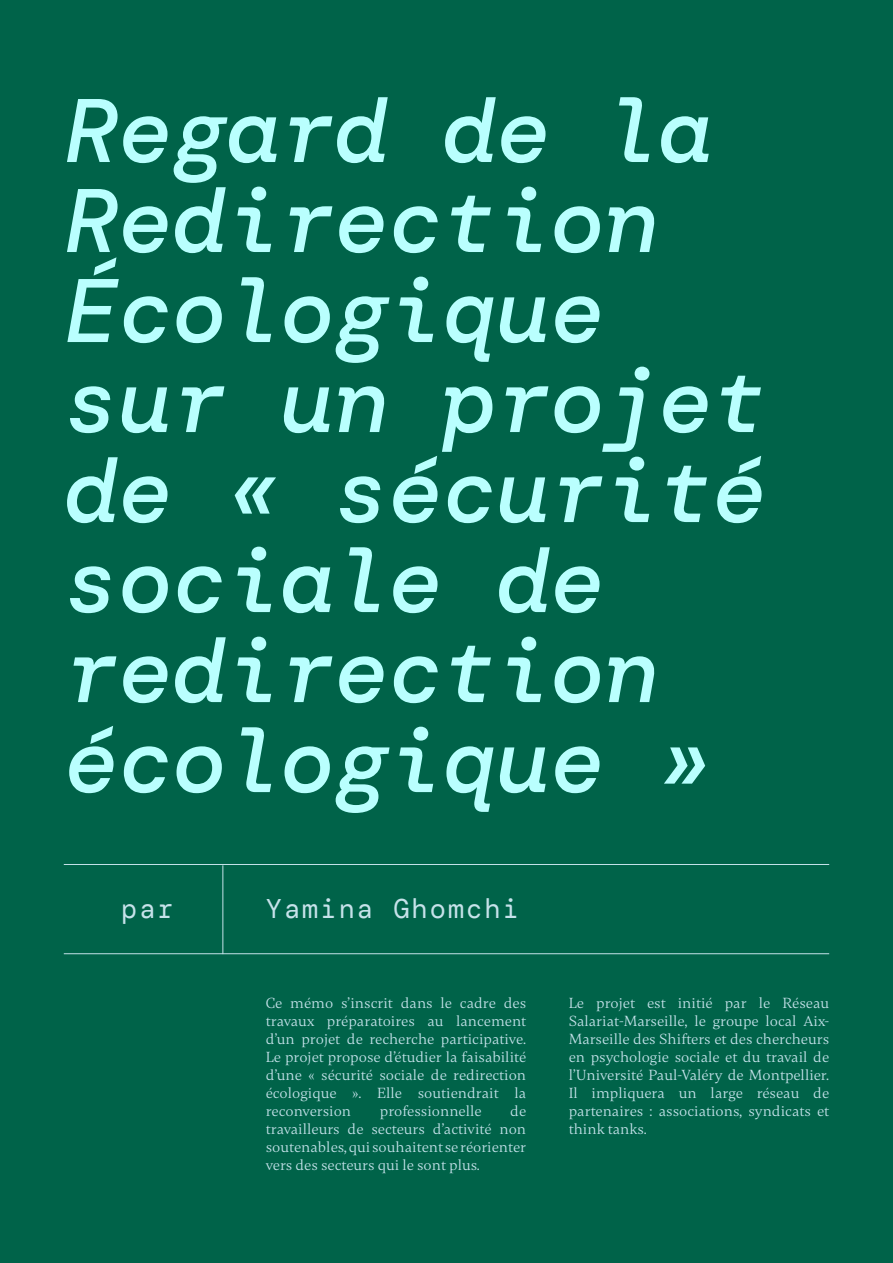
<style>
.page{position:relative;width:893px;height:1263px;background:#006349}
.page>*{position:absolute;margin:0;border:0;box-sizing:border-box;transform-origin:0 0}
.t1{font:italic 500 90px/90px "DM Mono";color:#b9fffe}
.t2{font:27px "DM Mono";letter-spacing:.075em;color:#c6e2ea}
.t3{font:15px/18px "Gambetta";color:#c5e2ea;text-align:justify}
</style>
<div class="page">
<hr style="left:64px;top:864px;width:765px;height:1px;background:#c5e2ea">
<hr style="left:64px;top:953px;width:765px;height:1px;background:#c5e2ea">
<hr style="left:222px;top:865px;width:1px;height:89px;background:#c5e2ea">
<h1 class="t1" style="left:64px;top:86px;width:703px">Regard de la<br>Redirection<br>Écologique sur un projet de « sécurité sociale de redirection écologique »</h1>
<h2 class="t2" style="left:121px;top:892px;width:54px">par</h2>
<h2 class="t2" style="left:266px;top:892px;width:255px">Yamina Ghomchi</h2>
<p class="t3" style="left:266px;top:994px;width:262px">Ce mémo s’inscrit dans le cadre des travaux préparatoires au lancement d’un projet de recherche participative.<br>Le projet propose d’étudier la faisabilité d’une « sécurité sociale de redirection écologique ». Elle soutiendrait la reconversion</p>
<p class="t3" style="left:266px;top:1102px;width:262px;text-indent:244px">de travailleurs de secteurs d’activité non soutenables, qui souhaitent se réorienter vers des secteurs qui le sont plus.</p>
<p class="t3" style="left:380px;top:1102px;width:103px">professionnelle</p>
<p class="t3" style="left:569px;top:994px;width:262px">Le projet est initié par le Réseau Salariat-Marseille, le groupe local Aix-Marseille des Shifters et des chercheurs en psychologie sociale et du travail de l’Université Paul-Valéry de Montpellier.<br>Il impliquera un large réseau de partenaires : associations, syndicats et think tanks.</p>
</div>
